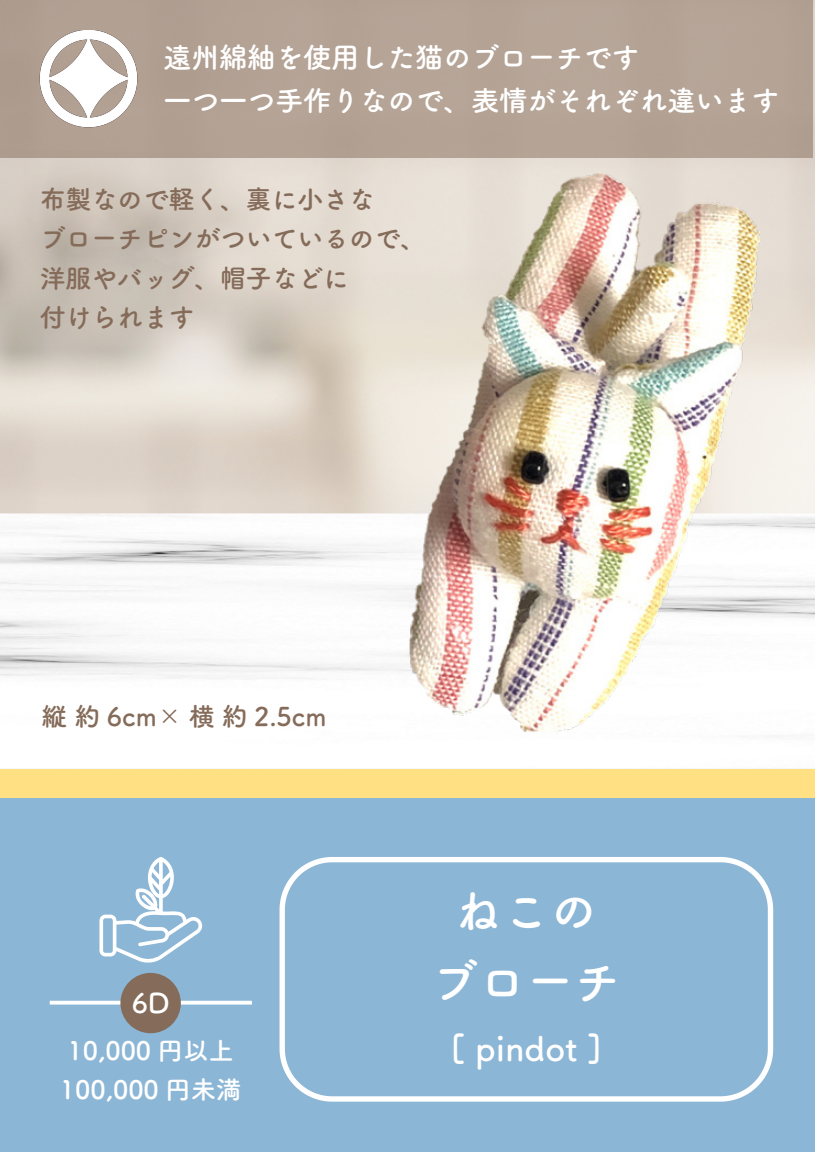
<style>
.page{position:relative;width:815px;height:1152px;background:#fff}
.page>*{position:absolute;margin:0;border:0;box-sizing:border-box;transform-origin:0 0}
.t1{font:47.6px/71.2px "Tsuku A Rd Gothic Std B";color:#fff;text-align:center}
.t2{font:33.6px "Tsuku A Rd Gothic Std B";color:#fff}
.t3{font:28.4px/42.8px "Tsuku A Rd Gothic Std B";letter-spacing:-.02em;color:#fff}
.t4{font:27.2px "Tsuku A Rd Gothic Std B";color:#fff}
.t5{font:26.4px/39.2px "Tsuku A Rd Gothic Std B";letter-spacing:-.02em;color:#856b59}
.t6{font:25.6px/38px "Tsuku A Rd Gothic Std B";color:#fff}
.t7{font:25.6px "Tsuku A Rd Gothic Std B";color:#856b59}
</style>
<div class="page">
<img style="left:0;top:0;width:814px;height:769px">
<div style="left:0;top:797px;width:814px;height:355px;background:#8cb6d6"></div>
<svg style="left:279px;top:857px;width:495px;height:245px"></svg>
<img style="left:409px;top:173px;width:350px;height:560px">
<div style="left:0;top:0;width:812px;height:157px;background:#b4a395"></div>
<div style="left:0;top:769px;width:814px;height:28px;background:#ffe184"></div>
<img style="left:40px;top:30px;width:97px;height:97px">
<svg style="left:50px;top:1001px;width:202px;height:4px"></svg>
<svg style="left:99px;top:857px;width:103px;height:106px"></svg>
<div style="left:120px;top:973px;width:61px;height:60px;background:#856b59;border-radius:50%"></div>
<p class="t3" style="left:163px;top:34px;width:618px">遠州綿紬を使用した猫のブローチです<br>一つ一つ手作りなので、表情がそれぞれ違います</p>
<p class="t5" style="left:40px;top:178px;width:388px">布製なので軽く、裏に小さな<br>ブローチピンがついているので、洋服やバッグ、帽子などに<br>付けられます</p>
<p class="t7" style="left:42px;top:696px;width:286px">縦約 6cm× 横約 2.5cm</p>
<p class="t4" style="left:132px;top:982px;width:40px">6D</p>
<p class="t6" style="left:60px;top:1030px;width:183px">10,000 円以上<br>100,000 円未満</p>
<h1 class="t1" style="left:431px;top:871px;width:192px">ねこのブローチ</h1>
<p class="t2" style="left:450px;top:1023px;width:154px">[ pindot ]</p>
</div>
